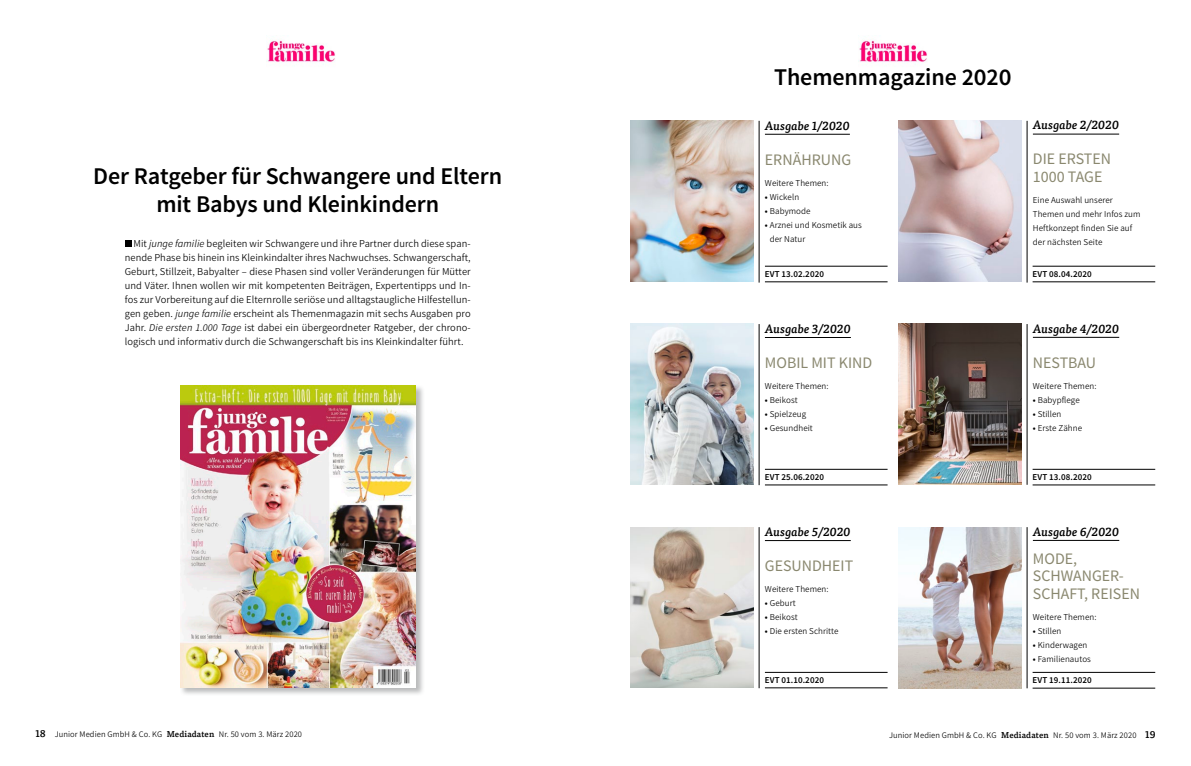
<style>
.page{position:relative;width:1191px;height:766px;background:#fff}
.page>*{position:absolute;margin:0;border:0;box-sizing:border-box;transform-origin:0 0}
.t1{font:600 24px/28px "Source Sans Pro";letter-spacing:-.005em;color:#000;text-align:center}
.t2{font:16px/17.5px "Source Sans Pro";color:#8a886f}
.t3{font:italic 500 12px "Tisa Pro";color:#000}
.t4{font:10.5px/14px "Source Junior";letter-spacing:.005em;color:#000;text-align:justify}
.t5{font:9px/14px "Source Junior";letter-spacing:.005em;color:#000}
.t6{font:600 9px "Source Sans Pro";letter-spacing:.005em;color:#000}
.t7{font:8.5px "Source Junior";letter-spacing:.01em;color:#000}
.s1{font-style:italic}
.s2{font-family:"Source Sans Pro";font-weight:600}
.s3{font-family:"Tisa Pro";font-weight:500;font-size:10px}
.s4{font-family:"Tisa Pro";font-weight:500}
</style>
<div class="page">
<img style="left:631px;top:121px;width:122px;height:161px">
<hr style="left:765px;top:134px;width:85px;height:1px;background:#000">
<hr style="left:1033px;top:134px;width:86px;height:1px;background:#000">
<hr style="left:1027px;top:121px;width:1px;height:161px;background:#000">
<hr style="left:759px;top:121px;width:1px;height:161px;background:#000">
<hr style="left:765px;top:337px;width:86px;height:1px;background:#000">
<hr style="left:1033px;top:337px;width:86px;height:1px;background:#000">
<hr style="left:1027px;top:324px;width:1px;height:160px;background:#000">
<hr style="left:759px;top:324px;width:1px;height:161px;background:#000">
<hr style="left:765px;top:266px;width:122px;height:1px;background:#000">
<hr style="left:765px;top:281px;width:122px;height:1px;background:#000">
<hr style="left:1032px;top:266px;width:123px;height:1px;background:#000">
<hr style="left:1032px;top:281px;width:123px;height:1px;background:#000">
<img style="left:631px;top:323px;width:122px;height:161px">
<img style="left:898px;top:120px;width:123px;height:161px">
<img style="left:899px;top:323px;width:122px;height:161px">
<hr style="left:765px;top:469px;width:122px;height:1px;background:#000">
<hr style="left:765px;top:484px;width:122px;height:1px;background:#000">
<hr style="left:1032px;top:469px;width:123px;height:1px;background:#000">
<hr style="left:1032px;top:484px;width:123px;height:1px;background:#000">
<hr style="left:765px;top:540px;width:85px;height:1px;background:#000">
<hr style="left:1033px;top:540px;width:86px;height:1px;background:#000">
<hr style="left:1027px;top:527px;width:1px;height:161px;background:#000">
<hr style="left:759px;top:527px;width:1px;height:161px;background:#000">
<img style="left:631px;top:527px;width:122px;height:160px">
<img style="left:899px;top:527px;width:122px;height:161px">
<hr style="left:765px;top:672px;width:122px;height:1px;background:#000">
<hr style="left:765px;top:687px;width:122px;height:1px;background:#000">
<hr style="left:1032px;top:672px;width:123px;height:1px;background:#000">
<hr style="left:1032px;top:687px;width:123px;height:1px;background:#000">
<img style="left:858px;top:40px;width:69px;height:25px">
<svg style="left:125px;top:240px;width:6px;height:6px"></svg>
<div style="left:180px;top:384px;width:244px;height:312px;background:#646668;opacity:.44"></div>
<img style="left:180px;top:385px;width:235px;height:302px">
<img style="left:266px;top:40px;width:69px;height:25px">
<h1 class="t1" style="left:93px;top:162px;width:410px">Der Ratgeber für Schwangere und Eltern mit Babys und Kleinkindern</h1>
<p class="t4" style="left:125px;top:236px;width:347px;text-indent:9px">Mit <span class="s1">junge familie</span> begleiten wir Schwangere und ihre Partner durch diese span&shy;nende Phase bis hinein ins Kleinkindalter ihres Nachwuchses. Schwangerschaft, Geburt, Stillzeit, Babyalter – diese Phasen sind voller Veränderungen für Mütter und Väter. Ihnen wollen wir mit kompetenten Beiträgen, Expertentipps und In&shy;fos zur Vorbereitung auf die Elternrolle seriöse und alltagstaugliche Hilfestellun&shy;gen geben. <span class="s1">junge familie</span> erscheint als Themenmagazin mit sechs Ausgaben pro Jahr. <span class="s1">Die ersten 1.000 Tage</span> ist dabei ein übergeordneter Ratgeber, der chrono&shy;logisch und informativ durch die Schwangerschaft bis ins Kleinkindalter führt.</p>
<h1 class="t1" style="left:774px;top:64px;width:239px">Themenmagazine 2020</h1>
<p class="t3" style="left:765px;top:116px;width:86px">Ausgabe 1/2020</p>
<h2 class="t2" style="left:765px;top:151px;width:88px">ERNÄHRUNG</h2>
<p class="t5" style="left:765px;top:175px;width:65px">Weitere Themen:</p>
<p class="t5" style="left:765px;top:189px;width:36px"><span class="s2">•</span> Wickeln</p>
<p class="t5" style="left:765px;top:203px;width:47px"><span class="s2">•</span> Babymode</p>
<p class="t5" style="left:770px;top:217px;width:94px;text-indent:-5px"><span class="s2">•</span> Arznei und Kosmetik aus der Natur</p>
<p class="t3" style="left:1033px;top:116px;width:88px">Ausgabe 2/2020</p>
<h2 class="t2" style="left:1033px;top:151px;width:80px">DIE ERSTEN<br>1000 TAGE</h2>
<p class="t5" style="left:1033px;top:193px;width:109px">Eine Auswahl unserer<br>Themen und mehr Infos zum<br>Heftkonzept finden Sie auf der nächsten Seite</p>
<p class="t6" style="left:765px;top:268px;width:61px">EVT 13.02.2020</p>
<p class="t6" style="left:1032px;top:268px;width:61px">EVT 08.04.2020</p>
<p class="t3" style="left:765px;top:319px;width:87px">Ausgabe 3/2020</p>
<h2 class="t2" style="left:765px;top:354px;width:109px">MOBIL MIT KIND</h2>
<p class="t5" style="left:765px;top:379px;width:65px">Weitere Themen:</p>
<p class="t5" style="left:765px;top:393px;width:34px"><span class="s2">•</span> Beikost</p>
<p class="t5" style="left:765px;top:407px;width:43px"><span class="s2">•</span> Spielzeug</p>
<p class="t5" style="left:765px;top:421px;width:49px"><span class="s2">•</span> Gesundheit</p>
<p class="t3" style="left:1033px;top:319px;width:88px">Ausgabe 4/2020</p>
<h2 class="t2" style="left:1033px;top:354px;width:65px">NESTBAU</h2>
<p class="t5" style="left:1033px;top:378px;width:65px">Weitere Themen:</p>
<p class="t5" style="left:1033px;top:392px;width:48px"><span class="s2">•</span> Babypflege</p>
<p class="t5" style="left:1033px;top:406px;width:30px"><span class="s2">•</span> Stillen</p>
<p class="t5" style="left:1033px;top:420px;width:51px"><span class="s2">•</span> Erste Zähne</p>
<p class="t6" style="left:765px;top:471px;width:61px">EVT 25.06.2020</p>
<p class="t6" style="left:1032px;top:471px;width:61px">EVT 13.08.2020</p>
<p class="t3" style="left:765px;top:522px;width:87px">Ausgabe 5/2020</p>
<h2 class="t2" style="left:765px;top:557px;width:90px">GESUNDHEIT</h2>
<p class="t5" style="left:765px;top:581px;width:65px">Weitere Themen:</p>
<p class="t5" style="left:765px;top:595px;width:32px"><span class="s2">•</span> Geburt</p>
<p class="t5" style="left:765px;top:609px;width:34px"><span class="s2">•</span> Beikost</p>
<p class="t5" style="left:765px;top:623px;width:75px"><span class="s2">•</span> Die ersten Schritte</p>
<p class="t3" style="left:1033px;top:522px;width:88px">Ausgabe 6/2020</p>
<h2 class="t2" style="left:1033px;top:550px;width:109px">MODE,<br>SCHWANGER-<br>SCHAFT, REISEN</h2>
<p class="t5" style="left:1033px;top:609px;width:65px">Weitere Themen:</p>
<p class="t5" style="left:1033px;top:623px;width:30px"><span class="s2">•</span> Stillen</p>
<p class="t5" style="left:1033px;top:637px;width:56px"><span class="s2">•</span> Kinderwagen</p>
<p class="t5" style="left:1033px;top:651px;width:60px"><span class="s2">•</span> Familienautos</p>
<p class="t6" style="left:765px;top:674px;width:61px">EVT 01.10.2020</p>
<p class="t6" style="left:1032px;top:674px;width:61px">EVT 19.11.2020</p>
<p class="t7" style="left:35px;top:728px;width:268px"><span class="s3">18</span> Junior Medien GmbH &amp; Co. KG <span class="s4">Mediadaten</span> Nr. 50 vom 3. März 2020</p>
<p class="t7" style="left:889px;top:729px;width:268px">Junior Medien GmbH &amp; Co. KG <span class="s4">Mediadaten</span> Nr. 50 vom 3. März 2020 <span class="s3">19</span></p>
</div>
